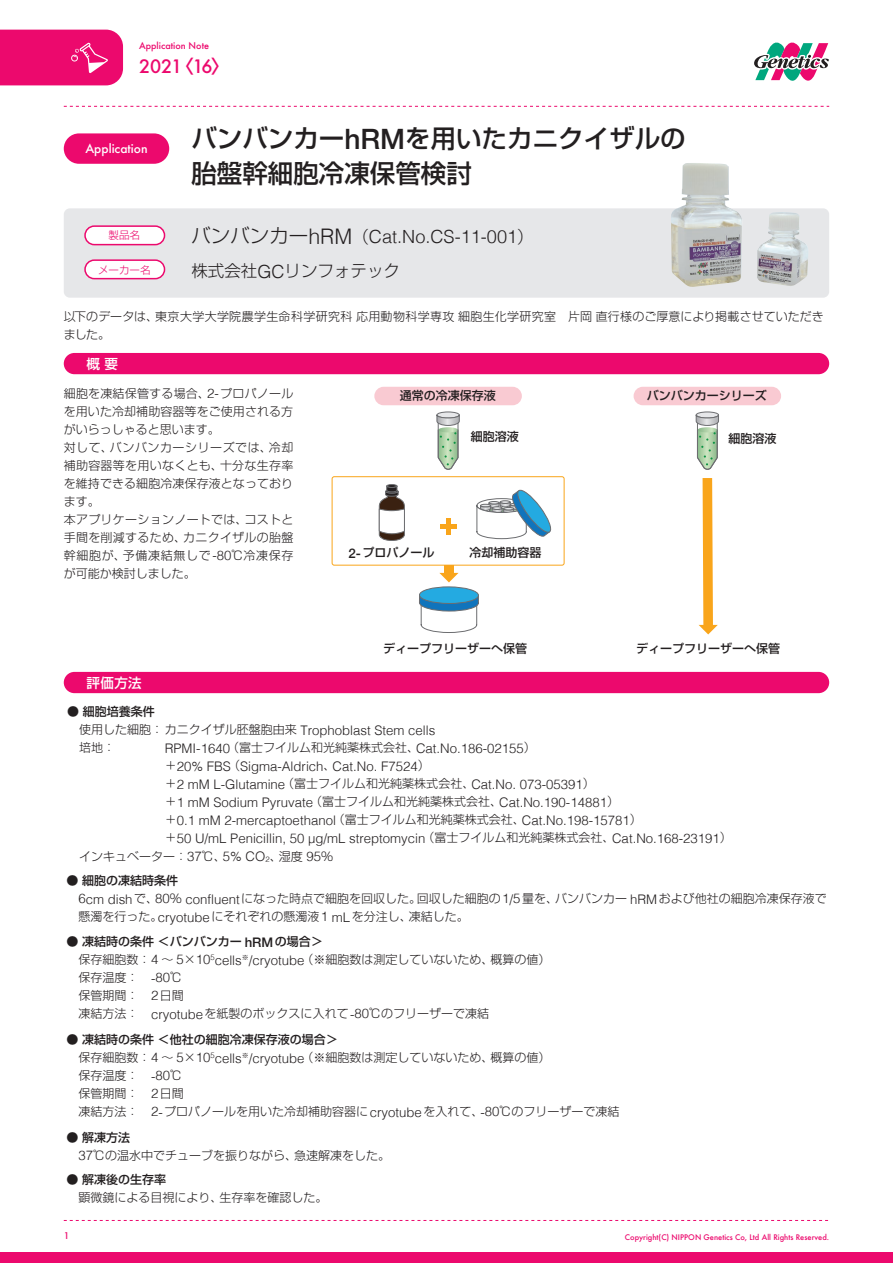
<style>
.page{position:relative;width:893px;height:1263px;background:#fff}
.page>*{position:absolute;margin:0;border:0;box-sizing:border-box;transform-origin:0 0}
.t1{font:500 25.5px/34.5px "Shin Go Pro";color:#231f20}
.t2{font:300 18.15px "Helvetica";color:#231f20}
.t3{font:500 18px "Futura";letter-spacing:-.04em;color:#ec096d}
.t4{font:300 16.5px "Shin Go Pro";color:#231f20}
.t5{font:500 13.5px "Shin Go Pro";color:#fff}
.t6{font:300 13.2px/18px "Helvetica";color:#231f20}
.t7{font:300 12px/18px "Shin Go Pro";color:#231f20}
.t8{font:300 12px/18px "Shin Go Pro";letter-spacing:.025em;color:#231f20}
.t9{font:500 12px "Shin Go Pro";color:#231f20}
.t10{font:300 12px/18px "Shin Go Pro";letter-spacing:.02em;color:#231f20}
.t11{font:500 12px "Futura";color:#fff}
.t12{font:300 10.5px "Shin Go Pro";color:#ec096d}
.t13{font:500 9px "Futura";color:#ec096d}
.t14{font:500 7.5px "Futura";color:#ec096d}
.s1{font-family:"Shin Go Pro"}
.s2{font-family:"Helvetica Neue";font-size:28.05px}
.s3{font-family:"Shin Go Pro";font-size:19.5px}
.s4{font-size:21.45px}
.s5{font-family:"Shin Go Pro";font-size:16.5px}
.s6{font-family:"Helvetica";font-size:18.15px}
.s7{font-family:"Helvetica";font-size:13.2px}
.s8{font-family:"Helvetica Neue";font-size:13.2px}
.s9{font-family:"Shin Go Pro";font-size:12px}
.s10{font-weight:500}
.s11{font-family:"Helvetica Neue";font-weight:500;font-size:13.2px}
</style>
<div class="page">
<svg style="left:64px;top:1220px;width:765px;height:1px"></svg>
<svg style="left:64px;top:106px;width:765px;height:1px"></svg>
<div style="left:0;top:1252px;width:893px;height:11px;background:#ec096d"></div>
<div style="left:64px;top:133px;width:105px;height:31px;background:#ec096d;border-radius:15px"></div>
<div style="left:0;top:30px;width:123px;height:55px;background:#ec096d"></div>
<svg style="left:754px;top:42px;width:75px;height:39px"></svg>
<div style="left:64px;top:672px;width:765px;height:21px;background:#ec096d;border-radius:11px"></div>
<div style="left:64px;top:208px;width:765px;height:90px;background:#e6e7e9;border-radius:6px"></div>
<div style="left:85px;top:226px;width:80px;height:19px;background:#fff;border-radius:9px"></div>
<div style="left:84px;top:225px;width:81px;height:20px;border:2px solid #ec096d;border-radius:9px"></div>
<div style="left:85px;top:260px;width:80px;height:19px;background:#fff;border-radius:9px"></div>
<div style="left:84px;top:259px;width:81px;height:20px;border:2px solid #ec096d;border-radius:9px"></div>
<div style="left:64px;top:353px;width:765px;height:21px;background:#ec096d;border-radius:11px"></div>
<img style="left:671px;top:163px;width:137px;height:124px">
<svg style="left:437px;top:412px;width:22px;height:6px"></svg>
<div style="left:436px;top:411px;width:24px;height:7px;border:1px solid #6c6d70;border-radius:50%"></div>
<svg style="left:436px;top:414px;width:24px;height:56px"></svg>
<div style="left:386px;top:484px;width:11px;height:4px;border:1px solid #6c6d70;border-radius:50%"></div>
<svg style="left:378px;top:485px;width:27px;height:56px"></svg>
<div style="left:374px;top:387px;width:148px;height:18px;background:#f9cad2;border-radius:9px"></div>
<div style="left:332px;top:476px;width:233px;height:90px;border:1px solid #f9a51b;border-radius:2px"></div>
<svg style="left:476px;top:489px;width:76px;height:50px"></svg>
<svg style="left:696px;top:412px;width:22px;height:6px"></svg>
<div style="left:696px;top:411px;width:23px;height:7px;border:1px solid #6c6d70;border-radius:50%"></div>
<svg style="left:695px;top:414px;width:24px;height:56px"></svg>
<div style="left:634px;top:387px;width:147px;height:18px;background:#f9cad2;border-radius:9px"></div>
<svg style="left:419px;top:597px;width:60px;height:36px"></svg>
<div style="left:419px;top:587px;width:59px;height:17px;background:#24aae1;border-radius:50%"></div>
<div style="left:419px;top:586px;width:60px;height:18px;border:1px solid #6c6d70;border-radius:50%"></div>
<div style="left:440px;top:523px;width:16px;height:5px;background:#f9a51b"></div>
<div style="left:446px;top:518px;width:5px;height:16px;background:#f9a51b"></div>
<div style="left:444px;top:565px;width:10px;height:12px;background:#f9a51b"></div>
<svg style="left:439px;top:573px;width:19px;height:9px"></svg>
<svg style="left:699px;top:478px;width:19px;height:156px"></svg>
<p class="t13" style="left:139px;top:39px;width:72px">Application Note</p>
<h3 class="t3" style="left:139px;top:54px;width:91px">2021<span class="s1">〈</span>16<span class="s1">〉</span></h3>
<p class="t11" style="left:85px;top:140px;width:64px">Application</p>
<p class="t12" style="left:109px;top:227px;width:33px">製品名</p>
<p class="t12" style="left:98px;top:261px;width:54px">メーカー名</p>
<h1 class="t1" style="left:191px;top:118px;width:496px">バンバンカー<span class="s2">hRM</span>を用いたカニクイザルの胎盤幹細胞冷凍保管検討</h1>
<h2 class="t2" style="left:191px;top:221px;width:344px"><span class="s3">バンバンカー</span><span class="s4">hRM</span><span class="s5">（</span>Cat.No.CS-11-001<span class="s5">）</span></h2>
<h3 class="t4" style="left:191px;top:257px;width:210px">株式会社<span class="s6">GC</span>リンフォテック</h3>
<p class="t10" style="left:64px;top:306px;width:762px">以下のデータは、東京大学大学院農学生命科学研究科応用動物科学専攻細胞生化学研究室　片岡直行様のご厚意により掲載させていただきました。</p>
<p class="t5" style="left:87px;top:352px;width:33px">概 要</p>
<p class="t8" style="left:64px;top:382px;width:231px">細胞を凍結保管する場合、<span class="s7">2-</span>プロパノールを用いた冷却補助容器等をご使用される方がいらっしゃると思います。<br>対して、バンバンカーシリーズでは、冷却補助容器等を用いなくとも、十分な生存率を維持できる細胞冷凍保存液となっております。<br>本アプリケーションノートでは、コストと手間を削減するため、カニクイザルの胎盤幹細胞が、予備凍結無しで<span class="s7">-80</span>℃冷凍保存が可能か検討しました。</p>
<p class="t5" style="left:87px;top:671px;width:57px">評価方法</p>
<p class="t9" style="left:400px;top:386px;width:97px">通常の冷凍保存液</p>
<p class="t9" style="left:471px;top:427px;width:49px">細胞溶液</p>
<p class="t9" style="left:348px;top:543px;width:87px"><span class="s8">2-</span>プロパノール</p>
<p class="t9" style="left:469px;top:543px;width:73px">冷却補助容器</p>
<p class="t9" style="left:647px;top:386px;width:121px">バンバンカーシリーズ</p>
<p class="t9" style="left:729px;top:429px;width:50px">細胞溶液</p>
<p class="t9" style="left:383px;top:638px;width:146px">ディープフリーザーへ保管</p>
<p class="t9" style="left:636px;top:638px;width:145px">ディープフリーザーへ保管</p>
<p class="t9" style="left:67px;top:702px;width:89px">● 細胞培養条件</p>
<p class="t6" style="left:67px;top:720px;width:370px"><span class="s9">　使用した細胞：カニクイザル胚盤胞由来</span> Trophoblast Stem cells</p>
<p class="t7" style="left:67px;top:737px;width:49px">　培地：</p>
<p class="t6" style="left:165px;top:738px;width:569px">RPMI-1640<span class="s9">（富士フイルム和光純薬株式会社、</span>Cat.No.186-02155<span class="s9">）<br>＋</span>20% FBS<span class="s9">（</span>Sigma-Aldrich<span class="s9">、</span>Cat.No. F7524<span class="s9">）<br>＋</span>2 mM L-Glutamine<span class="s9">（富士フイルム和光純薬株式会社、</span>Cat.No. 073-05391<span class="s9">）<br>＋</span>1 mM Sodium Pyruvate<span class="s9">（富士フイルム和光純薬株式会社、</span>Cat.No.190-14881<span class="s9">）<br>＋</span>0.1 mM 2-mercaptoethanol<span class="s9">（富士フイルム和光純薬株式会社、</span>Cat.No.198-15781<span class="s9">）<br>＋</span>50 U/mL Penicillin, 50 µg/mL streptomycin<span class="s9">（富士フイルム和光純薬株式会社、</span>Cat.No.168-23191<span class="s9">）</span></p>
<p class="t7" style="left:79px;top:845px;width:255px">インキュベーター：<span class="s7">37</span>℃、<span class="s7">5% CO</span><sub>2</sub>、湿度 <span class="s7">95</span>％</p>
<p class="t7" style="left:78px;top:870px;width:750px;text-indent:-12px"><span class="s10">● 細胞の凍結時条件<br></span><span class="s7">6cm dish</span>で、<span class="s7">80</span>％ <span class="s7">confluent</span>になった時点で細胞を回収した。回収した細胞の<span class="s7">1/5</span>量を、バンバンカー <span class="s7">hRM</span>および他社の細胞冷凍保存液で懸濁を行った。<span class="s7">cryotube</span>にそれぞれの懸濁液<span class="s7">1 mL</span>を分注し、凍結した。</p>
<p class="t7" style="left:66px;top:931px;width:486px"><span class="s10">● 凍結時の条件＜バンバンカー</span> <span class="s11">hRM</span><span class="s10">の場合＞<br></span>　保存細胞数：<span class="s7">4</span> ～ <span class="s7">5</span>×<span class="s7">10</span><sup>5</sup><span class="s7">cells</span><sup>※</sup><span class="s7">/cryotube</span>（※細胞数は測定していないため、概算の値）　保存温度： <span class="s7">-80</span>℃<br>　保管期間： <span class="s7">2</span>日間<br>　凍結方法： <span class="s7">cryotube</span>を紙製のボックスに入れて<span class="s7">-80</span>℃のフリーザーで凍結</p>
<p class="t7" style="left:66px;top:1029px;width:555px"><span class="s10">● 凍結時の条件＜他社の細胞冷凍保存液の場合＞<br></span>　保存細胞数：<span class="s7">4</span> ～ <span class="s7">5</span>×<span class="s7">10</span><sup>5</sup><span class="s7">cells</span><sup>※</sup><span class="s7">/cryotube</span>（※細胞数は測定していないため、概算の値）<br>　保存温度： <span class="s7">-80</span>℃<br>　保管期間： <span class="s7">2</span>日間<br>　凍結方法： <span class="s7">2-</span>プロパノールを用いた冷却補助容器に<span class="s7">cryotube</span>を入れて、<span class="s7">-80</span>℃のフリーザーで凍結</p>
<p class="t7" style="left:78px;top:1127px;width:313px;text-indent:-12px"><span class="s10">● 解凍方法　<br></span><span class="s7">37</span>℃の温水中でチューブを振りながら、急速解凍をした。</p>
<p class="t9" style="left:66px;top:1170px;width:101px">● 解凍後の生存率</p>
<p class="t7" style="left:66px;top:1187px;width:263px">　顕微鏡による目視により、生存率を確認した。</p>
<p class="t13" style="left:64px;top:1230px;width:7px">1</p>
<p class="t14" style="left:625px;top:1232px;width:206px">Copyright(C) NIPPON Genetics Co, Ltd All Rights Reserved.</p>
</div>
